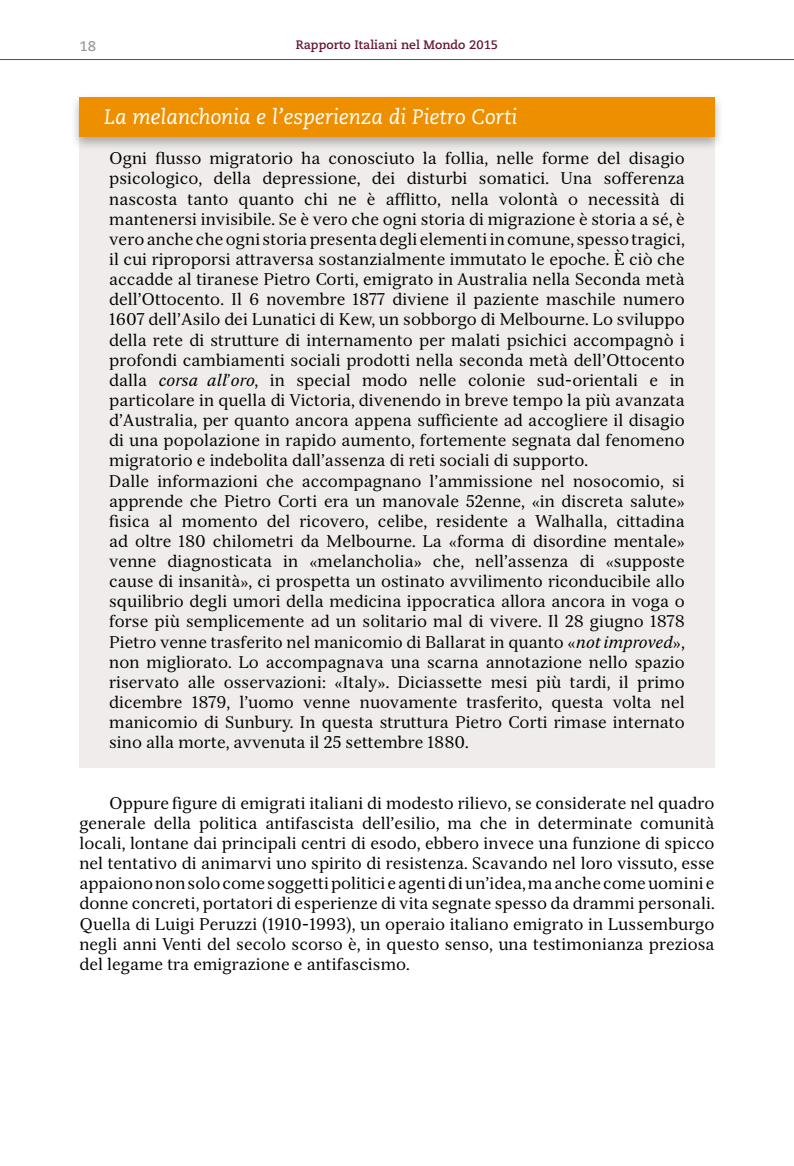
<style>
.page{position:relative;width:794px;height:1166px;background:#fff}
.page>*{position:absolute;margin:0;border:0;box-sizing:border-box;transform-origin:0 0}
.t1{font:italic 21px "Caecilia LT Std";color:#fff}
.t2{font:16.62px/20.1px "Serif 12 Beta";color:#000}
.t3{font:700 14px "Caecilia LT Std";color:#9d9d9c}
.t4{font:700 12.25px "Caecilia LT Std";color:#661736}
.s1{font-style:italic}
</style>
<div class="page">
<hr style="left:0;top:59px;width:794px;height:1px;background:#000">
<div style="left:79px;top:137px;width:635px;height:631px;background:#efeceb"></div>
<div style="left:70px;top:93px;width:654px;height:59px;background:#000;opacity:.3"></div>
<div style="left:79px;top:97px;width:635px;height:40px;background:#ee8f00"></div>
<p class="t3" style="left:79px;top:38px;width:18px">18</p>
<p class="t4" style="left:296px;top:38px;width:204px">Rapporto Italiani nel Mondo 2015</p>
<p class="t1" style="left:104px;top:105px;width:415px">La melanchonia e l’esperienza di Pietro Corti</p>
<p class="t2" style="left:109px;top:148px;width:577px">Ogni flusso migratorio ha conosciuto la follia, nelle forme del disagio psicologico, della depressione, dei disturbi somatici. Una sofferenza nascosta tanto quanto chi ne è afflitto, nella volontà o necessità di mantenersi invisibile. Se è vero che ogni storia di migrazione è storia a sé, è vero anche che ogni storia presenta degli elementi in comune, spesso tragici, il cui riproporsi attraversa sostanzialmente immutato le epoche. È ciò che accadde al tiranese Pietro Corti, emigrato in Australia nella Seconda metà dell’Ottocento. Il 6 novembre 1877 diviene il paziente maschile numero 1607 dell’Asilo dei Lunatici di Kew, un sobborgo di Melbourne. Lo sviluppo della rete di strutture di internamento per malati psichici accompagnò i profondi cambiamenti sociali prodotti nella seconda metà dell’Ottocento dalla <span class="s1">corsa all’oro</span>, in special modo nelle colonie sud-orientali e in particolare in quella di Victoria, divenendo in breve tempo la più avanzata d’Australia, per quanto ancora appena sufficiente ad accogliere il disagio di una popolazione in rapido aumento, fortemente segnata dal fenomeno migratorio e indebolita dall’assenza di reti sociali di supporto.<br>Dalle informazioni che accompagnano l’ammissione nel nosocomio, si apprende che Pietro Corti era un manovale 52enne, «in discreta salute» fisica al momento del ricovero, celibe, residente a Walhalla, cittadina ad oltre 180 chilometri da Melbourne. La «forma di disordine mentale» venne diagnosticata in «melancholia» che, nell’assenza di «supposte cause di insanità», ci prospetta un ostinato avvilimento riconducibile allo squilibrio degli umori della medicina ippocratica allora ancora in voga o forse più semplicemente ad un solitario mal di vivere. Il 28 giugno 1878<br>Pietro venne trasferito nel manicomio di Ballarat in quanto «<span class="s1">not improved</span>», non migliorato. Lo accompagnava una scarna annotazione nello spazio riservato alle osservazioni: «Italy». Diciassette mesi più tardi, il primo dicembre 1879, l’uomo venne nuovamente trasferito, questa volta nel manicomio di Sunbury. In questa struttura Pietro Corti rimase internato sino alla morte, avvenuta il 25 settembre 1880.</p>
<p class="t2" style="left:79px;top:793px;width:637px;text-align:justify;text-indent:30px">Oppure figure di emigrati italiani di modesto rilievo, se considerate nel quadro generale della politica antifascista dell’esilio, ma che in determinate comunità locali, lontane dai principali centri di esodo, ebbero invece una funzione di spicco nel tentativo di animarvi uno spirito di resistenza. Scavando nel loro vissuto, esse appaiono non solo come soggetti politici e agenti di un’idea, ma anche come uomini e donne concreti, portatori di esperienze di vita segnate spesso da drammi personali.<br>Quella di Luigi Peruzzi (1910-1993), un operaio italiano emigrato in Lussemburgo negli anni Venti del secolo scorso è, in questo senso, una testimonianza preziosa del legame tra emigrazione e antifascismo.</p>
</div>
